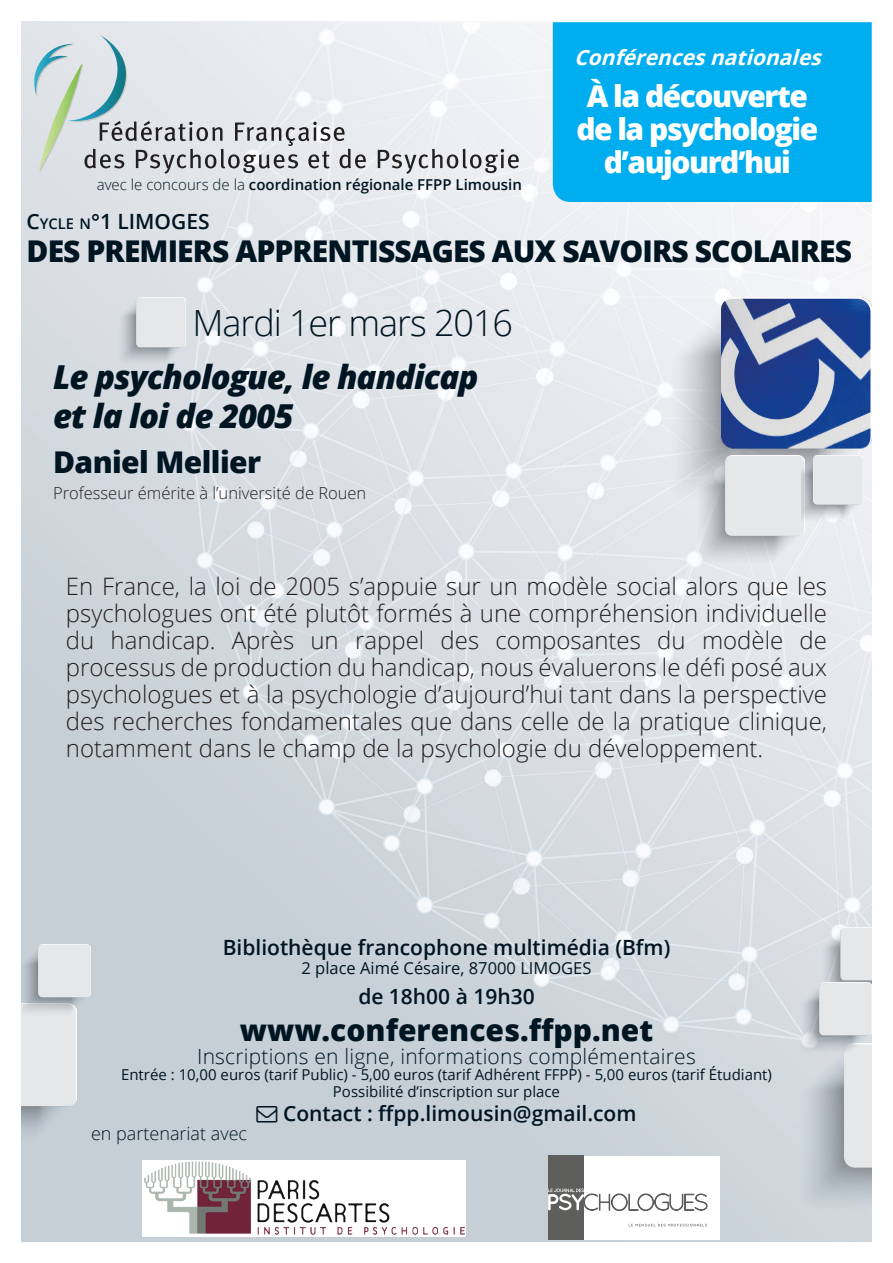
<style>
.page{position:relative;width:893px;height:1263px;background:#fff}
.page>*{position:absolute;margin:0;border:0;box-sizing:border-box;transform-origin:0 0}
.Date{font:300 36px "Open Sans";letter-spacing:-.03em;color:#001522}
.Titre{font:italic 800 33px/39.6px "Open Sans";letter-spacing:-.03em;color:#001522}
.Intervenant{font:800 30px "Open Sans";letter-spacing:-.03em;color:#001522}
.t1{font:800 30px/33px "Open Sans";letter-spacing:-.05em;color:#fff;text-align:center}
.Intervenant-2{font:800 30px "Open Sans";color:#001522}
.Texte{font:300 24px/27px "Open Sans";color:#231f20;text-align:justify}
.t2{font:600 21px "Open Sans";color:#001522}
.t3{font:300 21px "Open Sans";letter-spacing:.01em;color:#001522}
.t4{font:italic 700 21px "Open Sans";color:#fff}
.t5{font:600 21px "Open Sans";color:#001522}
.t6{font:300 18px "Open Sans";color:#001522}
.Détails{font:300 16.5px "Open Sans";color:#231f20}
.t7{font:16.5px "Open Sans";color:#001522}
.t8{font:15px/16.5px "Open Sans";color:#001522;text-align:center}
.t9{font:600 15px "Open Sans";color:#001522}
.s1{font-weight:300}
.s2{font-size:14.7px}
</style>
<div class="page">
<img style="left:21px;top:22px;width:851px;height:1219px">
<img style="left:21px;top:1015px;width:56px;height:127px">
<img style="left:21px;top:944px;width:69px;height:71px">
<img style="left:821px;top:927px;width:51px;height:71px">
<img style="left:800px;top:1044px;width:72px;height:166px">
<img style="left:800px;top:983px;width:71px;height:71px">
<div style="left:548px;top:1156px;width:171px;height:84px;background:#fff"></div>
<svg style="left:142px;top:1160px;width:324px;height:76px"></svg>
<svg style="left:546px;top:1154px;width:163px;height:87px"></svg>
<img style="left:144px;top:1161px;width:320px;height:73px">
<div style="left:553px;top:22px;width:319px;height:180px;background:#00aeef"></div>
<svg style="left:31px;top:35px;width:335px;height:139px;background:#d3d8db"></svg>
<svg style="left:378px;top:149px;width:141px;height:25px;background:#bdbdc1"></svg>
<img style="left:578px;top:298px;width:294px;height:228px">
<img style="left:119px;top:298px;width:66px;height:66px">
<img style="left:696px;top:455px;width:109px;height:109px">
<img style="left:801px;top:455px;width:61px;height:67px">
<svg style="left:257px;top:1105px;width:21px;height:17px"></svg>
<p class="t9" style="left:97px;top:174px;width:427px"><span class="s1">avec le concours de la</span> coordination régionale FFPP Limousin</p>
<p class="t4" style="left:574px;top:43px;width:255px">Conférencesnationales</p>
<p class="t1" style="left:576px;top:78px;width:244px">À la découverte de la psychologie d’aujourd’hui</p>
<p class="t5" style="left:27px;top:207px;width:185px">C<span class="s2">YCLE N</span>°1 LIMOGES</p>
<p class="Intervenant" style="left:27px;top:228px;width:827px">DES PREMIERS APPRENTISSAGES AUX SAVOIRS SCOLAIRES</p>
<p class="Date" style="left:193px;top:298px;width:322px">Mardi 1er mars 2016</p>
<p class="Titre" style="left:53px;top:356px;width:427px">Le psychologue, le handicap et la loi de 2005</p>
<p class="Intervenant" style="left:53px;top:439px;width:210px">Daniel Mellier</p>
<p class="Détails" style="left:53px;top:482px;width:315px">Professeur émérite à l’université de Rouen</p>
<p class="Texte" style="left:66px;top:572px;width:763px">En France, la loi de 2005 s’appuie sur un modèle social alors que les psychologues ont été plutôt formés à une compréhension individuelle du handicap. Après un rappel des composantes du modèle de processus de production du handicap, nous évaluerons le défi posé aux psychologues et à la psychologie d’aujourd’hui tant dans la perspective des recherches fondamentales que dans celle de la pratique clinique, notamment dans le champ de la psychologie du développement.</p>
<p class="t2" style="left:223px;top:932px;width:449px">Bibliothèque francophone multimédia (Bfm)</p>
<p class="t7" style="left:302px;top:957px;width:291px">2 place Aimé Césaire, 87000 LIMOGES</p>
<p class="t2" style="left:358px;top:982px;width:178px">de 18h00 à 19h30</p>
<p class="Intervenant-2" style="left:240px;top:1007px;width:415px">www.conferences.ffpp.net</p>
<p class="t3" style="left:197px;top:1041px;width:500px">Inscriptions en ligne, informations complémentaires</p>
<p class="t8" style="left:121px;top:1066px;width:652px">Entrée : 10,00 euros (tarif Public) - 5,00 euros (tarif Adhérent FFPP) - 5,00 euros (tarif Étudiant)<br>Possibilité d’inscription sur place</p>
<p class="t2" style="left:283px;top:1098px;width:355px">Contact : ffpp.limousin@gmail.com</p>
<p class="t6" style="left:91px;top:1121px;width:158px">en partenariat avec</p>
</div>
